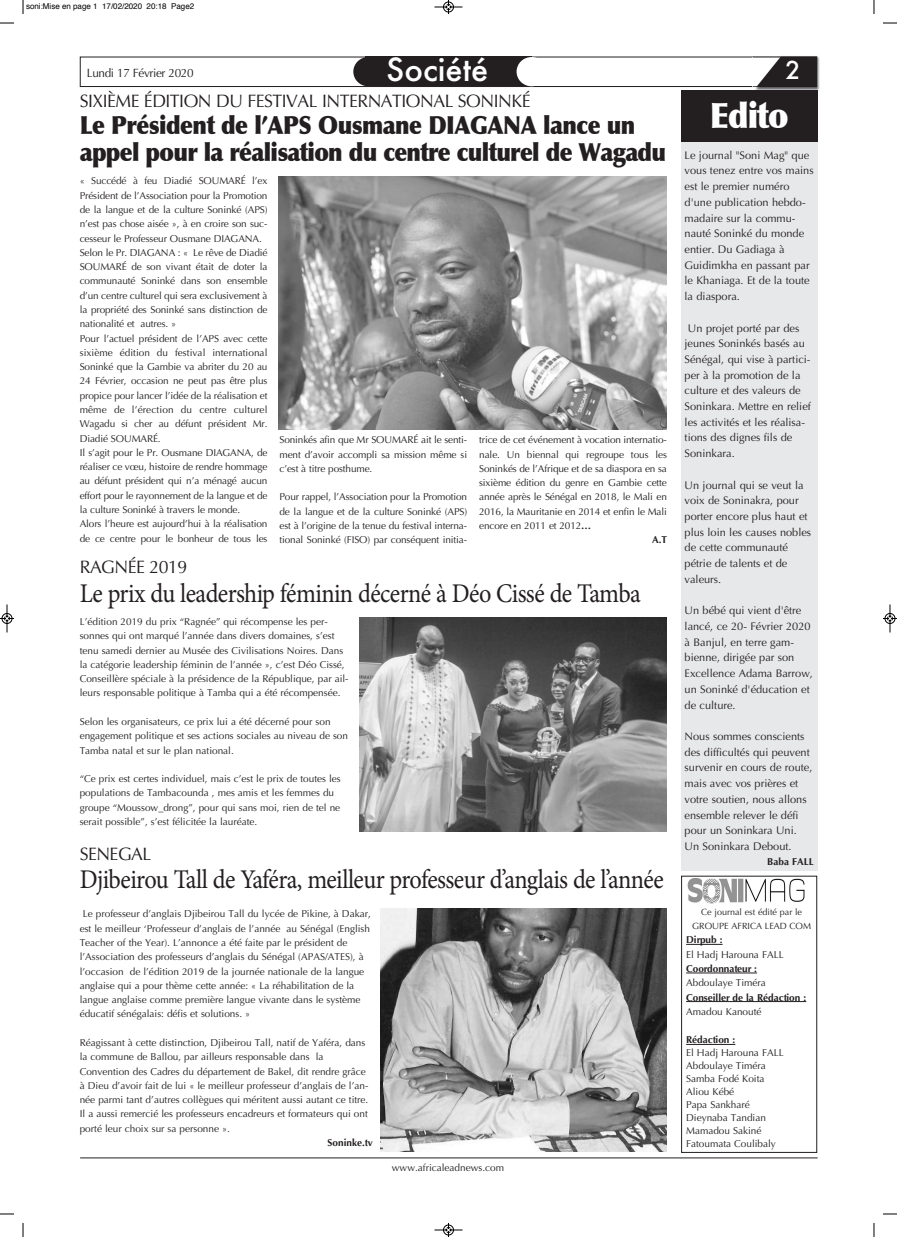
<style>
.page{position:relative;width:897px;height:1237px;background:#fff}
.page>*{position:absolute;margin:0;border:0;box-sizing:border-box;transform-origin:0 0}
.t1{font:900 35px "Optima";letter-spacing:-.03em;color:#fff;scale:.9 1}
.t2{font:500 31px "Futura";color:#fff}
.t3{font:27px "Minion Pro";letter-spacing:-.025em;color:#231f20;scale:.9 1}
.t4{font:900 25px/27px "Optima";letter-spacing:-.03em;color:#231f20;scale:.9 1}
.t5{font:500 24px "Futura";color:#fff}
.t6{font:18px "Optima";letter-spacing:-.03em;color:#231f20}
.t7{font:12px "Optima";letter-spacing:-.03em;color:#231f20}
.t8{font:11px/15.7px "Optima";color:#231f20}
.t9{font:10px/14.3px "Optima";color:#231f20}
.t10{font:700 10px "Optima";color:#231f20}
.t11{font:9px/13.8px "Optima";color:#231f20;text-align:center}
.t12{font:8px "Helvetica";color:#000}
.s1{font-weight:700}
</style>
<div class="page">
<div style="left:681px;top:100px;width:136px;height:770px;background:#e7e8e9"></div>
<hr style="left:80px;top:1157px;width:737px;height:1px;background:#231f20">
<div style="left:80px;top:56px;width:737px;height:31px;border:1px solid #231f20"></div>
<div style="left:365px;top:57px;width:166px;height:29px;background:#231f20"></div>
<img style="left:755px;top:56px;width:65px;height:37px">
<img style="left:752px;top:56px;width:65px;height:31px">
<img style="left:752px;top:57px;width:4px;height:29px">
<svg style="left:756px;top:57px;width:60px;height:30px"></svg>
<div style="left:353px;top:57px;width:30px;height:29px;background:#231f20;border-radius:50%"></div>
<div style="left:516px;top:57px;width:30px;height:29px;background:#fff;border-radius:50%"></div>
<div style="left:681px;top:875px;width:136px;height:277px;border:1px solid #231f20"></div>
<hr style="left:686px;top:944px;width:36px;height:1px;background:#231f20">
<hr style="left:686px;top:972px;width:71px;height:1px;background:#231f20">
<hr style="left:686px;top:1001px;width:120px;height:1px;background:#231f20">
<hr style="left:686px;top:1044px;width:49px;height:1px;background:#231f20">
<img style="left:278px;top:176px;width:388px;height:253px">
<img style="left:359px;top:617px;width:307px;height:214px">
<img style="left:380px;top:908px;width:286px;height:243px">
<div style="left:681px;top:90px;width:136px;height:51px;background:#231f20"></div>
<div style="left:685px;top:878px;width:122px;height:26px;background:linear-gradient(to bottom,#fff,#fff)"></div>
<img style="left:686px;top:878px;width:118px;height:25px">
<svg style="left:23px;top:0;width:1px;height:14px"></svg>
<svg style="left:0;top:23px;width:14px;height:1px"></svg>
<svg style="left:873px;top:0;width:1px;height:14px"></svg>
<svg style="left:883px;top:23px;width:13px;height:1px"></svg>
<svg style="left:23px;top:1223px;width:1px;height:14px"></svg>
<svg style="left:0;top:1213px;width:14px;height:1px"></svg>
<svg style="left:873px;top:1223px;width:1px;height:14px"></svg>
<svg style="left:883px;top:1213px;width:13px;height:1px"></svg>
<svg style="left:434px;top:0;width:29px;height:14px"></svg>
<svg style="left:434px;top:1223px;width:29px;height:14px"></svg>
<svg style="left:0;top:604px;width:14px;height:29px"></svg>
<svg style="left:883px;top:604px;width:13px;height:29px"></svg>
<p class="t12" style="left:26px;top:3px;width:170px">soni:Mise en page 1 17/02/2020 20:18 Page2</p>
<p class="t7" style="left:87px;top:66px;width:108px">Lundi 17 Février 2020</p>
<h2 class="t2" style="left:386px;top:48px;width:103px">Société</h2>
<h3 class="t5" style="left:785px;top:54px;width:16px">2</h3>
<h3 class="t6" style="left:80px;top:90px;width:452px">SIXIÈME ÉDITION DU FESTIVAL INTERNATIONAL SONINKÉ</h3>
<h3 class="t4" style="left:80px;top:111px;width:653px">Le Président de l’APS Ousmane DIAGANA lance un appel pour la réalisation du centre culturel de Wagadu</h3>
<p class="t9" style="left:80px;top:174px;width:189px">« Succédé à feu Diadié SOUMARÉ l’ex Président de l’Association pour la Promotion de la langue et de la culture Soninké (APS) n’est pas chose aisée », à en croire son suc&shy;cesseur le Professeur Ousmane DIAGANA.<br>Selon le Pr. DIAGANA : « Le rêve de Diadié SOUMARÉ de son vivant était de doter la communauté Soninké dans son ensemble d’un centre culturel qui sera exclusivement à la propriété des Soninké sans distinction de nationalité et autres. »<br>Pour l’actuel président de l’APS avec cette sixième édition du festival international Soninké que la Gambie va abriter du 20 au 24 Février, occasion ne peut pas être plus propice pour lancer l’idée de la réalisation et même de l’érection du centre culturel Wagadu si cher au défunt président Mr.<br>Diadié SOUMARÉ.<br>Il s’agit pour le Pr. Ousmane DIAGANA, de réaliser ce vœu, histoire de rendre hommage au défunt président qui n’a ménagé aucun effort pour le rayonnement de la langue et de la culture Soninké à travers le monde.<br>Alors l’heure est aujourd’hui à la réalisation de ce centre pour le bonheur de tous les</p>
<p class="t9" style="left:279px;top:433px;width:189px;text-align:justify">Soninkés afin que Mr SOUMARÉ ait le senti&shy;ment d’avoir accompli sa mission même si c’est à titre posthume.</p>
<p class="t9" style="left:279px;top:490px;width:189px;text-align:justify">Pour rappel, l’Association pour la Promotion de la langue et de la culture Soninké (APS) est à l’origine de la tenue du festival interna&shy;tional Soninké (FISO) par conséquent initia-</p>
<p class="t9" style="left:479px;top:433px;width:189px">trice de cet événement à vocation internatio-</p>
<p class="t9" style="left:479px;top:447px;width:189px">nale. Un biennal qui regroupe tous les</p>
<p class="t9" style="left:479px;top:461px;width:189px">Soninkés de l’Afrique et de sa diaspora en sa</p>
<p class="t9" style="left:479px;top:476px;width:189px">sixième édition du genre en Gambie cette</p>
<p class="t9" style="left:479px;top:490px;width:189px">année après le Sénégal en 2018, le Mali en</p>
<p class="t9" style="left:479px;top:504px;width:189px">2016, la Mauritanie en 2014 et enfin le Mali</p>
<p class="t9" style="left:479px;top:518px;width:114px">encore en 2011 et 2012<span class="s1">…</span></p>
<p class="t10" style="left:652px;top:534px;width:16px">A.T</p>
<h3 class="t6" style="left:80px;top:556px;width:109px">RAGNÉE 2019</h3>
<h3 class="t3" style="left:80px;top:575px;width:625px">Le prix du leadership féminin décerné à Déo Cissé de Tamba</h3>
<p class="t9" style="left:80px;top:614px;width:270px">L’édition 2019 du prix “Ragnée” qui récompense les per&shy;sonnes qui ont marqué l’année dans divers domaines, s’est tenu samedi dernier au Musée des Civilisations Noires. Dans la catégorie leadership féminin de l’année », c’est Déo Cissé, Conseillère spéciale à la présidence de la République, par ail&shy;leurs responsable politique à Tamba qui a été récompensée.</p>
<p class="t9" style="left:80px;top:714px;width:270px">Selon les organisateurs, ce prix lui a été décerné pour son engagement politique et ses actions sociales au niveau de son<br>Tamba natal et sur le plan national.</p>
<p class="t9" style="left:80px;top:771px;width:262px">“Ce prix est certes individuel, mais c’est le prix de toutes les populations de Tambacounda , mes amis et les femmes du groupe “Moussow_drong”, pour qui sans moi, rien de tel ne serait possible”, s’est félicitée la lauréate.</p>
<h3 class="t6" style="left:80px;top:843px;width:73px">SENEGAL</h3>
<h3 class="t3" style="left:80px;top:861px;width:650px">Djibeirou Tall de Yaféra, meilleur professeur d’anglais de l’année</h3>
<p class="t9" style="left:80px;top:907px;width:292px;text-indent:3px">Le professeur d’anglais Djibeirou Tall du lycée de Pikine, à Dakar, est le meilleur ‘Professeur d’anglais de l’année au Sénégal (English Teacher of the Year). L’annonce a été faite par le président de l’Association des professeurs d’anglais du Sénégal (APAS/ATES), à l’occasion de l’édition 2019 de la journée nationale de la langue anglaise qui a pour thème cette année: « La réhabilitation de la langue anglaise comme première langue vivante dans le système éducatif sénégalais: défis et solutions. »</p>
<p class="t9" style="left:80px;top:1035px;width:290px">Réagissant à cette distinction, Djibeirou Tall, natif de Yaféra, dans la commune de Ballou, par ailleurs responsable dans la Convention des Cadres du département de Bakel, dit rendre grâce à Dieu d’avoir fait de lui « le meilleur professeur d’anglais de l’an&shy;née parmi tant d’autres collègues qui méritent aussi autant ce titre.<br>Il a aussi remercié les professeurs encadreurs et formateurs qui ont porté leur choix sur sa personne ».</p>
<p class="t10" style="left:327px;top:1136px;width:47px">Soninke.tv</p>
<p class="t9" style="left:392px;top:1160px;width:114px">www.africaleadnews.com</p>
<h1 class="t1" style="left:709px;top:94px;width:89px">Edito</h1>
<p class="t8" style="left:684px;top:147px;width:130px">Le journal "Soni Mag" que vous tenez entre vos mains est le premier numéro d'une publication hebdo&shy;madaire sur la commu&shy;nauté Soninké du monde entier. Du Gadiaga à<br>Guidimkha en passant par le Khaniaga. Et de la toute la diaspora.</p>
<p class="t8" style="left:684px;top:320px;width:128px;text-indent:3px">Un projet porté par des jeunes Soninkés basés au<br>Sénégal, qui vise à partici&shy;per à la promotion de la culture et des valeurs de<br>Soninkara. Mettre en relief les activités et les réalisa&shy;tions des dignes fils de<br>Soninkara.</p>
<p class="t8" style="left:684px;top:477px;width:128px">Un journal qui se veut la voix de Soninakra, pour porter encore plus haut et plus loin les causes nobles de cette communauté pétrie de talents et de valeurs.</p>
<p class="t8" style="left:684px;top:603px;width:130px">Un bébé qui vient d'être lancé, ce 20- Février 2020 à Banjul, en terre gam&shy;bienne, dirigée par son<br>Excellence Adama Barrow, un Soninké d'éducation et de culture.</p>
<p class="t8" style="left:684px;top:728px;width:129px">Nous sommes conscients des difficultés qui peuvent survenir en cours de route, mais avec vos prières et votre soutien, nous allons ensemble relever le défi pour un Soninkara Uni.<br>Un Soninkara Debout.</p>
<p class="t10" style="left:767px;top:855px;width:48px">Baba FALL</p>
<p class="t11" style="left:692px;top:905px;width:120px">Ce journal est édité par le<br>GROUPE AFRICA LEAD COM</p>
<p class="t10" style="left:686px;top:934px;width:38px">Dirpub :</p>
<p class="t9" style="left:686px;top:947px;width:99px">El Hadj Harouna FALL</p>
<p class="t10" style="left:686px;top:962px;width:72px">Coordonnateur :</p>
<p class="t9" style="left:686px;top:975px;width:81px">Abdoulaye Timéra</p>
<p class="t10" style="left:686px;top:991px;width:122px">Conseiller de la Rédaction :</p>
<p class="t9" style="left:686px;top:1004px;width:77px">Amadou Kanouté</p>
<p class="t10" style="left:686px;top:1034px;width:51px">Rédaction :</p>
<p class="t9" style="left:686px;top:1046px;width:99px;line-height:13px">El Hadj Harouna FALL<br>Abdoulaye Timéra<br>Samba Fodé Koita<br>Aliou Kébé<br>Papa Sankharé<br>Dieynaba Tandian<br>Mamadou Sakiné<br>Fatoumata Coulibaly</p>
</div>
